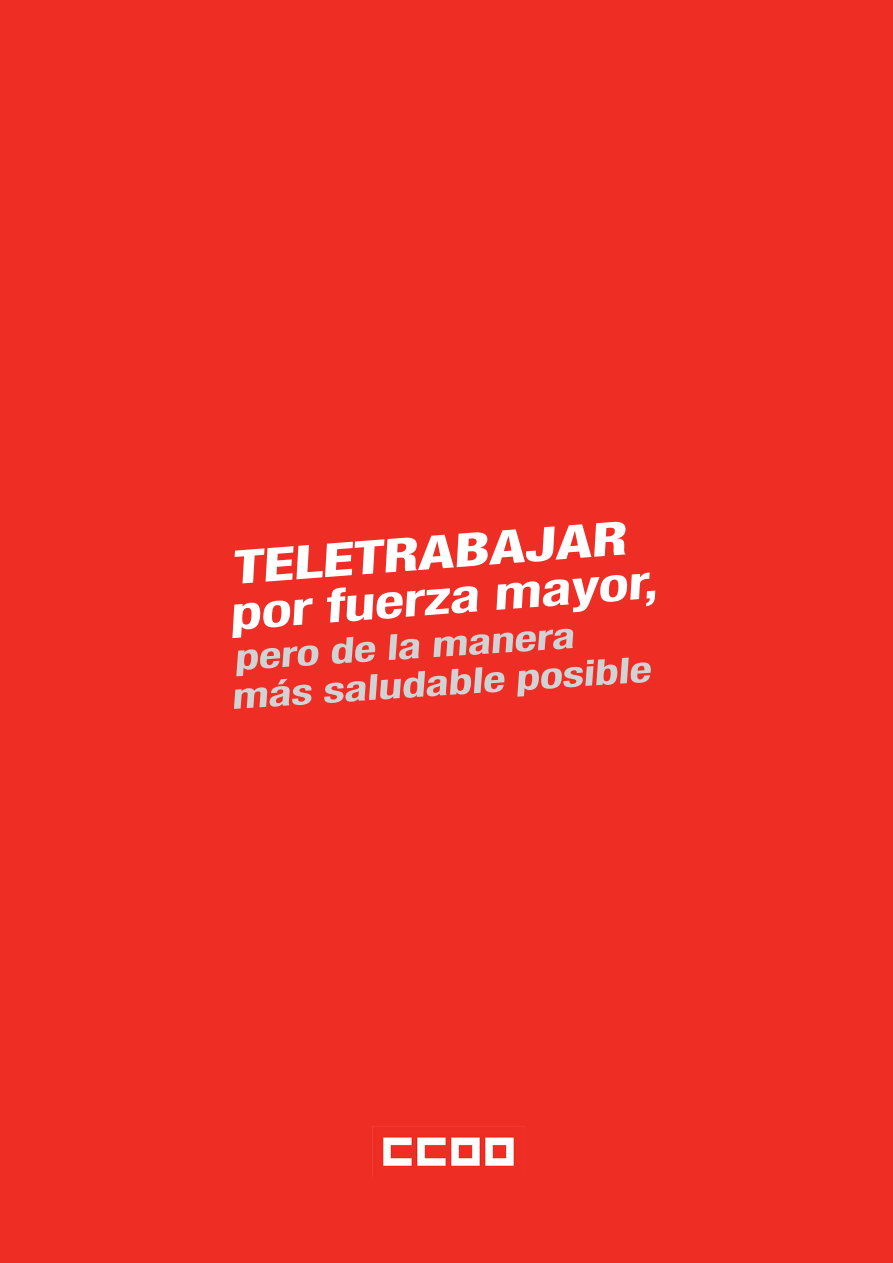
<style>
.page{position:relative;width:893px;height:1263px;background:#ee2d24}
.page>*{position:absolute;margin:0;border:0;box-sizing:border-box;transform-origin:0 0}
.t1{font:700 condensed 46.65px "Helvetica Neue";color:#fff;scale:1.36 1}
.t2{font:800 condensed 46.65px "Helvetica Neue";color:#fff;scale:1.36 1}
.t3{font:700 condensed 35.7px/38.8px "Helvetica Neue";color:#d1d2d4;scale:1.36 1}
</style>
<div class="page">
<img style="left:372px;top:1127px;width:142px;height:49px">
<p class="t2" style="left:229px;top:538px;width:292px;rotate:-4deg">TELETRABAJAR</p>
<p class="t1" style="left:227px;top:584px;width:317px;rotate:-4deg">por fuerza mayor,</p>
<p class="t3" style="left:227px;top:639px;width:311px;rotate:-4deg">pero de la manera más saludable posible</p>
</div>
